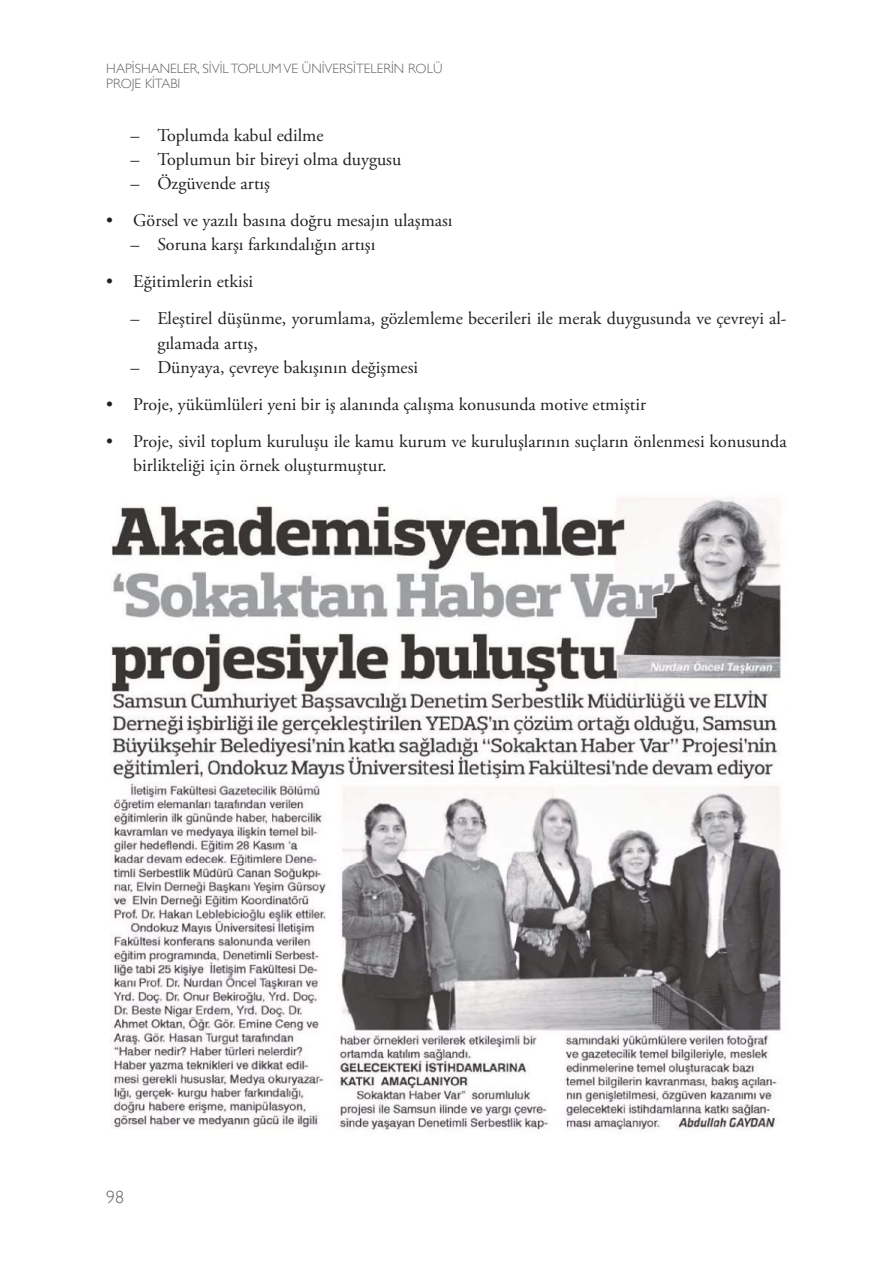
<style>
.page{position:relative;width:893px;height:1263px;background:#fff}
.page>*{position:absolute;margin:0;border:0;box-sizing:border-box;transform-origin:0 0}
.t1{font:18px/24.3px "Adobe Garamond Pro";color:#241f1f}
.t2{font:300 18px "Gill Sans Std";color:#656365}
.t3{font:300 13.5px/14.5px "Gill Sans Std";color:#656365}
</style>
<div class="page">
<img style="left:111px;top:498px;width:671px;height:632px">
<p class="t3" style="left:106px;top:61px;width:338px">HAPİSHANELER, SİVİL TOPLUM VE ÜNİVERSİTELERİN ROLÜ<br>PROJE KİTABI</p>
<p class="t1" style="left:130px;top:123px;width:195px">– Toplumda kabul edilme</p>
<p class="t1" style="left:130px;top:148px;width:272px">– Toplumun bir bireyi olma duygusu</p>
<p class="t1" style="left:130px;top:172px;width:141px">– Özgüvende artış</p>
<p class="t1" style="left:106px;top:209px;width:348px">• Görsel ve yazılı basına doğru mesajın ulaşması</p>
<p class="t1" style="left:130px;top:233px;width:246px">– Soruna karşı farkındalığın artışı</p>
<p class="t1" style="left:106px;top:270px;width:148px">• Eğitimlerin etkisi</p>
<p class="t1" style="left:157px;top:307px;width:631px;text-indent:-27px">– Eleştirel düşünme, yorumlama, gözlemleme becerileri ile merak duygusunda ve çevreyi al&shy;gılamada artış,</p>
<p class="t1" style="left:130px;top:356px;width:289px">– Dünyaya, çevreye bakışının değişmesi</p>
<p class="t1" style="left:106px;top:393px;width:541px">• Proje, yükümlüleri yeni bir iş alanında çalışma konusunda motive etmiştir</p>
<p class="t1" style="left:133px;top:430px;width:655px;text-indent:-27px">• Proje, sivil toplum kuruluşu ile kamu kurum ve kuruluşlarının suçların önlenmesi konusunda birlikteliği için örnek oluşturmuştur.</p>
<p class="t2" style="left:106px;top:1187px;width:19px">98</p>
</div>
